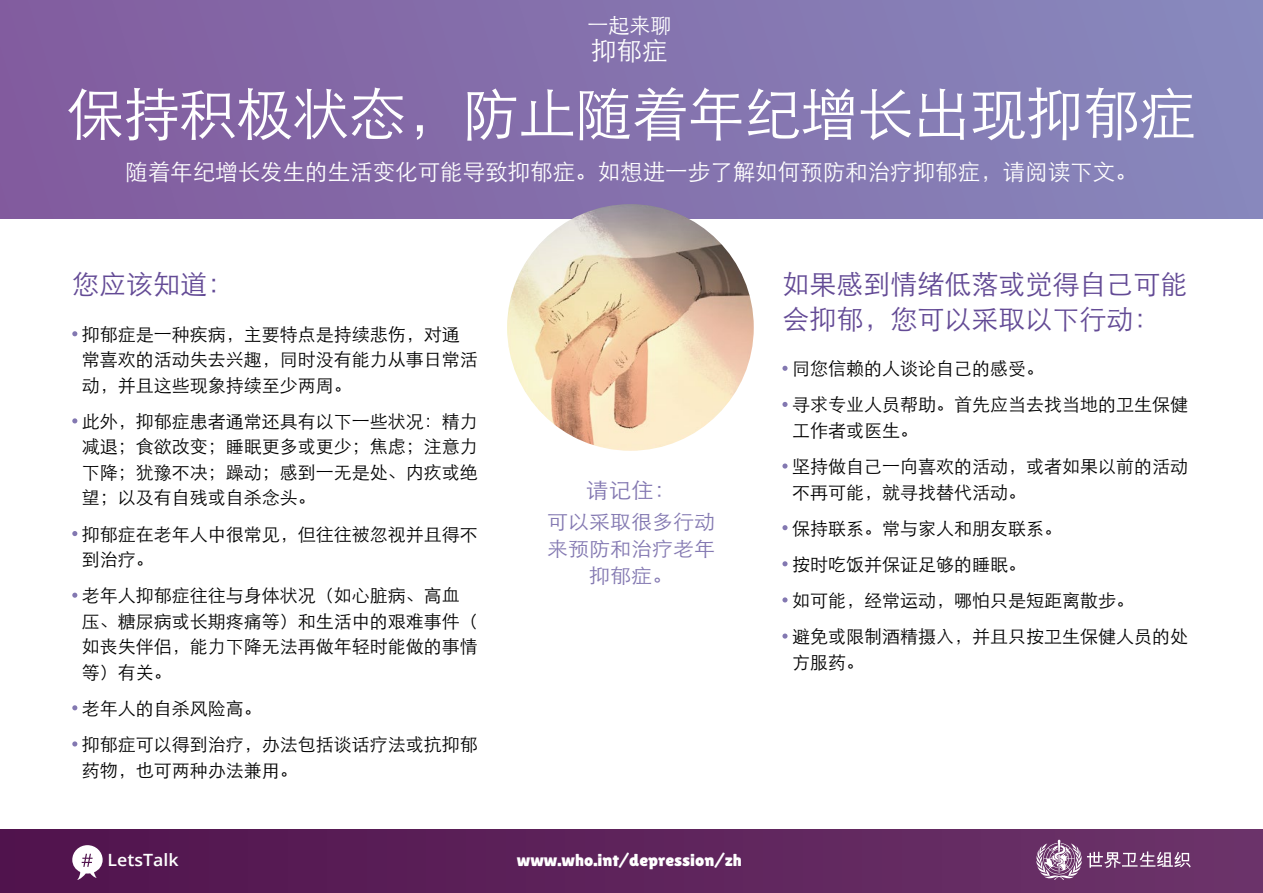
<style>
.page{position:relative;width:1263px;height:893px;background:#fff}
.page>*{position:absolute;margin:0;border:0;box-sizing:border-box;transform-origin:0 0}
.t1{font:57px "ST Xihei";letter-spacing:-.01em;color:#fff}
.t2{font:27px/34.5px "ST Xihei";color:#634a95}
.t3{font:25.5px "ST Xihei";color:#fff}
.t4{font:22.5px "ST Xihei";color:#fff}
.t5{font:21.3px "ST Xihei";color:#8378b1;scale:1.05 1}
.t6{font:21px "ST Xihei";color:#fff}
.t7{font:19.95px/27px "ST Xihei";color:#8378b1;text-align:center;scale:1.05 1}
.t8{font:18px/25.5px "ST Xihei";color:#000}
.t9{font:17.1px "Lilita One";color:#fff;scale:1.05 1}
.t10{font:600 16.95px "Open Sans";color:#fff;scale:1.05 1}
</style>
<div class="page">
<div style="left:0;top:829px;width:1263px;height:64px;background:linear-gradient(to right,#50134d,#6c346a)"></div>
<svg style="left:72px;top:845px;width:31px;height:35px"></svg>
<div style="left:0;top:0;width:1263px;height:219px;background:linear-gradient(to right,#825b9e,#8889bd)"></div>
<img style="left:507px;top:204px;width:247px;height:247px;border-radius:123px">
<svg style="left:1036px;top:840px;width:155px;height:40px;background:#855783"></svg>
<svg style="left:72px;top:331px;width:5px;height:5px"></svg>
<svg style="left:72px;top:418px;width:5px;height:5px"></svg>
<svg style="left:72px;top:531px;width:5px;height:5px"></svg>
<svg style="left:72px;top:593px;width:5px;height:5px"></svg>
<svg style="left:72px;top:705px;width:5px;height:5px"></svg>
<svg style="left:72px;top:741px;width:5px;height:5px"></svg>
<svg style="left:782px;top:463px;width:5px;height:6px"></svg>
<svg style="left:782px;top:525px;width:5px;height:5px"></svg>
<svg style="left:782px;top:561px;width:5px;height:5px"></svg>
<svg style="left:782px;top:597px;width:5px;height:5px"></svg>
<svg style="left:782px;top:633px;width:5px;height:6px"></svg>
<p class="t6" style="left:587px;top:15px;width:85px">一起来聊</p>
<h3 class="t3" style="left:591px;top:38px;width:78px">抑郁症</h3>
<h1 class="t1" style="left:67px;top:86px;width:1131px">保持积极状态，防止随着年纪增长出现抑郁症</h1>
<p class="t4" style="left:125px;top:161px;width:1014px">随着年纪增长发生的生活变化可能导致抑郁症。如想进一步了解如何预防和治疗抑郁症，请阅读下文。</p>
<h2 class="t2" style="left:72px;top:267px;width:163px">您应该知道：</h2>
<p class="t8" style="left:82px;top:322px;width:398px">抑郁症是一种疾病，主要特点是持续悲伤，对通常喜欢的活动失去兴趣，同时没有能力从事日常活动，并且这些现象持续至少两周。</p>
<p class="t8" style="left:82px;top:409px;width:398px;text-align:justify">此外，抑郁症患者通常还具有以下一些状况：精力减退；食欲改变；睡眠更多或更少；焦虑；注意力下降；犹豫不决；躁动；感到一无是处、内疚或绝望；以及有自残或自杀念头。</p>
<p class="t8" style="left:82px;top:521px;width:398px">抑郁症在老年人中很常见，但往往被忽视并且得不到治疗。</p>
<p class="t8" style="left:82px;top:583px;width:398px">老年人抑郁症往往与身体状况（如心脏病、高血压、糖尿病或长期疼痛等）和生活中的艰难事件（如丧失伴侣，能力下降无法再做年轻时能做的事情等）有关。</p>
<p class="t8" style="left:82px;top:690px;width:398px;line-height:36.2px">老年人的自杀风险高。<br>抑郁症可以得到治疗，办法包括谈话疗法或抗抑郁</p>
<p class="t8" style="left:82px;top:757px;width:218px">药物，也可两种办法兼用。</p>
<p class="t5" style="left:586px;top:480px;width:87px">请记住：</p>
<p class="t7" style="left:547px;top:509px;width:161px">可以采取很多行动来预防和治疗老年抑郁症。</p>
<p class="t10" style="left:107px;top:848px;width:69px">LetsTalk</p>
<p class="t9" style="left:517px;top:850px;width:216px">www.who.int/depression/zh</p>
<h2 class="t2" style="left:782px;top:267px;width:406px">如果感到情绪低落或觉得自己可能会抑郁，您可以采取以下行动：</h2>
<p class="t8" style="left:792px;top:351px;width:397px;line-height:36.2px">同您信赖的人谈论自己的感受。<br>寻求专业人员帮助。首先应当去找当地的卫生保健</p>
<p class="t8" style="left:792px;top:412px;width:397px;line-height:36.2px">工作者或医生。<br>坚持做自己一向喜欢的活动，或者如果以前的活动</p>
<p class="t8" style="left:792px;top:474px;width:397px;line-height:36.2px">不再可能，就寻找替代活动。<br>保持联系。常与家人和朋友联系。<br>按时吃饭并保证足够的睡眠。<br>如可能，经常运动，哪怕只是短距离散步。<br>避免或限制酒精摄入，并且只按卫生保健人员的处</p>
<p class="t8" style="left:792px;top:649px;width:73px">方服药。</p>
</div>
